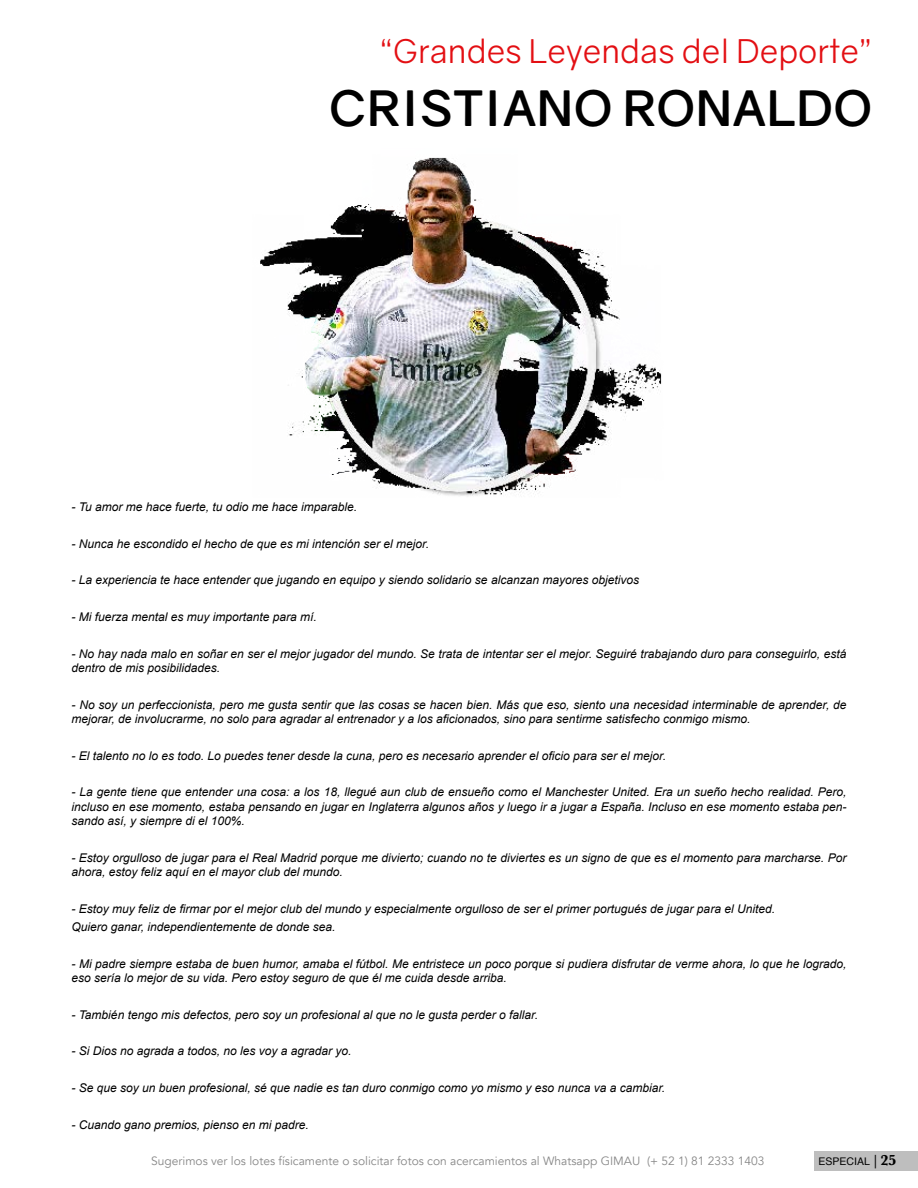
<style>
.page{position:relative;width:918px;height:1188px;background:#fff}
.page>*{position:absolute;margin:0;border:0;box-sizing:border-box;transform-origin:0 0}
.t1{font:700 48.75px "Gravity";letter-spacing:.01em;color:#000}
.t2{font:33px "Gravity";color:#e30f13}
.t3{font:italic 12px/14.4px "Arial";color:#000}
.t4{font:12px "Avenir";color:#878787}
.t5{font:10.5px "Helvetica";color:#000}
.s1{font-family:"Constantia";font-weight:700;font-size:13.5px}
.s2{font-family:"Baskerville";font-weight:700;font-size:15px}
</style>
<div class="page">
<div style="left:814px;top:1151px;width:104px;height:20px;background:#bebebe"></div>
<img style="left:260px;top:157px;width:402px;height:339px">
<h2 class="t2" style="left:379px;top:31px;width:493px">“Grandes Leyendas del Deporte”</h2>
<h1 class="t1" style="left:329px;top:78px;width:545px">CRISTIANO RONALDO</h1>
<p class="t3" style="left:71px;top:500px;width:287px">- Tu amor me hace fuerte, tu odio me hace imparable.</p>
<p class="t3" style="left:71px;top:537px;width:359px">- Nunca he escondido el hecho de que es mi intención ser el mejor.</p>
<p class="t3" style="left:71px;top:573px;width:569px">- La experiencia te hace entender que jugando en equipo y siendo solidario se alcanzan mayores objetivos</p>
<p class="t3" style="left:71px;top:610px;width:247px">- Mi fuerza mental es muy importante para mí.</p>
<p class="t3" style="left:71px;top:646px;width:777px">- No hay nada malo en soñar en ser el mejor jugador del mundo. Se trata de intentar ser el mejor. Seguiré trabajando duro para conseguirlo, está dentro de mis posibilidades.</p>
<p class="t3" style="left:71px;top:697px;width:777px">- No soy un perfeccionista, pero me gusta sentir que las cosas se hacen bien. Más que eso, siento una necesidad interminable de aprender, de mejorar, de involucrarme, no solo para agradar al entrenador y a los aficionados, sino para sentirme satisfecho conmigo mismo.</p>
<p class="t3" style="left:71px;top:748px;width:596px">- El talento no lo es todo. Lo puedes tener desde la cuna, pero es necesario aprender el oficio para ser el mejor.</p>
<p class="t3" style="left:71px;top:785px;width:777px;text-align:justify">- La gente tiene que entender una cosa: a los 18, llegué aun club de ensueño como el Manchester United. Era un sueño hecho realidad. Pero, incluso en ese momento, estaba pensando en jugar en Inglaterra algunos años y luego ir a jugar a España. Incluso en ese momento estaba pen&shy;sando así, y siempre di el 100%.</p>
<p class="t3" style="left:71px;top:851px;width:777px">- Estoy orgulloso de jugar para el Real Madrid porque me divierto; cuando no te diviertes es un signo de que es el momento para marcharse. Por ahora, estoy feliz aquí en el mayor club del mundo.</p>
<p class="t3" style="left:71px;top:900px;width:705px;line-height:18.3px">- Estoy muy feliz de firmar por el mejor club del mundo y especialmente orgulloso de ser el primer portugués de jugar para el United.<br>Quiero ganar, independientemente de donde sea.</p>
<p class="t3" style="left:71px;top:957px;width:777px">- Mi padre siempre estaba de buen humor, amaba el fútbol. Me entristece un poco porque si pudiera disfrutar de verme ahora, lo que he logrado, eso sería lo mejor de su vida. Pero estoy seguro de que él me cuida desde arriba.</p>
<p class="t3" style="left:71px;top:1008px;width:468px">- También tengo mis defectos, pero soy un profesional al que no le gusta perder o fallar.</p>
<p class="t3" style="left:71px;top:1044px;width:282px">- Si Dios no agrada a todos, no les voy a agradar yo.</p>
<p class="t3" style="left:71px;top:1081px;width:595px">- Se que soy un buen profesional, sé que nadie es tan duro conmigo como yo mismo y eso nunca va a cambiar.</p>
<p class="t3" style="left:71px;top:1117px;width:239px">- Cuando gano premios, pienso en mi padre.</p>
<p class="t4" style="left:151px;top:1154px;width:615px">Sugerimos ver los lotes físicamente o solicitar fotos con acercamientos al Whatsapp GIMAU (+ 52 1) 81 2333 1403</p>
<p class="t5" style="left:819px;top:1154px;width:80px">ESPECIAL <span class="s1">|</span> <span class="s2">25</span></p>
</div>
